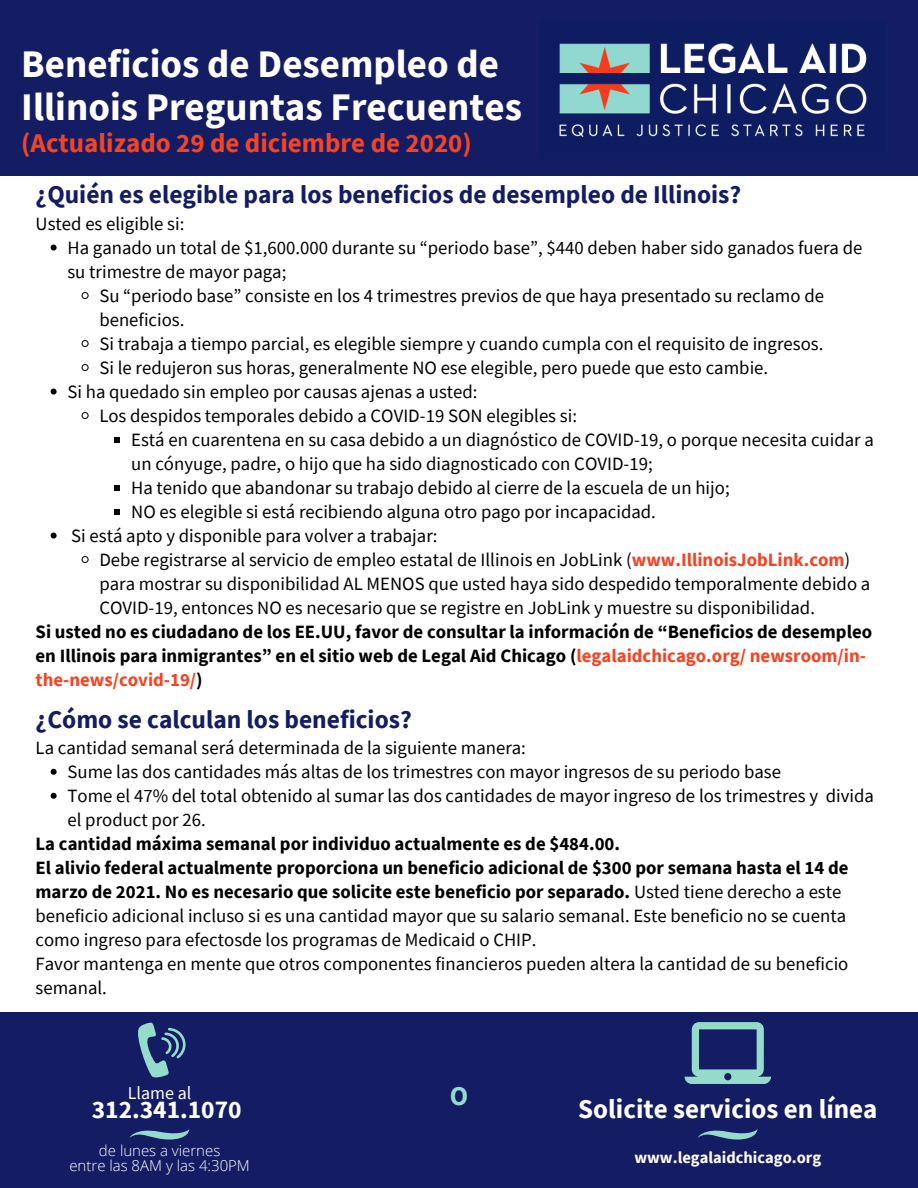
<style>
.page{position:relative;width:918px;height:1188px;background:#fff}
.page>*{position:absolute;margin:0;border:0;box-sizing:border-box;transform-origin:0 0}
.t1{font:700 39px/42.8px "Source Sans Pro";color:#fff}
.t2{font:700 27px "Source Sans Pro";color:#f44424}
.t3{font:700 27px "Source Sans Pro";color:#fff}
.t4{font:700 27px "Source Sans Pro";color:#94dbcb}
.t5{font:700 25.5px "Source Sans Pro";color:#141c64}
.t6{font:700 25.5px "Source Sans Pro";color:#fff}
.t7{font:18.75px/24px "Source Sans Pro";color:#000}
.t8{font:700 18.75px/24px "Source Sans Pro";color:#000}
.t9{font:18px "Source Sans Pro";color:#fff}
.t10{font:700 16.5px "Source Sans Pro";color:#fff}
.t11{font:300 15px "Open Sans";color:#fff}
.s1{font-weight:700;color:#f44424}
.s2{color:#f44424}
.s3{font-weight:700}
</style>
<div class="page">
<div style="left:0;top:0;width:918px;height:176px;background:#141c64"></div>
<div style="left:0;top:1001px;width:918px;height:187px;background:#141c64"></div>
<div style="left:0;top:176px;width:918px;height:836px;background:#fff"></div>
<img style="left:559px;top:43px;width:308px;height:94px">
<svg style="left:698px;top:1129px;width:60px;height:11px"></svg>
<svg style="left:685px;top:1022px;width:86px;height:62px"></svg>
<svg style="left:138px;top:1022px;width:48px;height:56px"></svg>
<svg style="left:129px;top:1129px;width:61px;height:11px"></svg>
<svg style="left:51px;top:245px;width:6px;height:6px"></svg>
<svg style="left:81px;top:292px;width:8px;height:7px"></svg>
<svg style="left:81px;top:340px;width:8px;height:7px"></svg>
<svg style="left:81px;top:364px;width:8px;height:7px"></svg>
<svg style="left:51px;top:389px;width:6px;height:6px"></svg>
<svg style="left:81px;top:412px;width:8px;height:7px"></svg>
<svg style="left:114px;top:437px;width:6px;height:6px"></svg>
<svg style="left:114px;top:485px;width:6px;height:6px"></svg>
<svg style="left:114px;top:509px;width:6px;height:6px"></svg>
<svg style="left:51px;top:533px;width:6px;height:6px"></svg>
<svg style="left:81px;top:556px;width:8px;height:7px"></svg>
<svg style="left:51px;top:769px;width:6px;height:6px"></svg>
<svg style="left:51px;top:793px;width:6px;height:6px"></svg>
<p class="t1" style="left:21px;top:42px;width:502px">Beneficios de Desempleo de<br>Illinois Preguntas Frecuentes</p>
<p class="t2" style="left:21px;top:126px;width:452px">(Actualizado 29 de diciembre de 2020)</p>
<p class="t5" style="left:36px;top:178px;width:707px">¿Quién es elegible para los beneficios de desempleo de Illinois?</p>
<p class="t7" style="left:36px;top:211px;width:150px">Usted es eligible si:</p>
<p class="t7" style="left:67px;top:235px;width:797px">Ha ganado un total de $1,600.000 durante su “periodo base”, $440 deben haber sido ganados fuera de su trimestre de mayor paga;</p>
<p class="t7" style="left:99px;top:283px;width:726px">Su “periodo base” consiste en los 4 trimestres previos de que haya presentado su reclamo de beneficios.</p>
<p class="t7" style="left:99px;top:331px;width:726px">Si trabaja a tiempo parcial, es elegible siempre y cuando cumpla con el requisito de ingresos.</p>
<p class="t7" style="left:99px;top:355px;width:670px">Si le redujeron sus horas, generalmente NO ese elegible, pero puede que esto cambie.</p>
<p class="t7" style="left:67px;top:379px;width:412px">Si ha quedado sin empleo por causas ajenas a usted:</p>
<p class="t7" style="left:99px;top:403px;width:479px">Los despidos temporales debido a COVID-19 SON elegibles si:</p>
<p class="t7" style="left:131px;top:427px;width:744px">Está en cuarentena en su casa debido a un diagnóstico de COVID-19, o porque necesita cuidar a un cónyuge, padre, o hijo que ha sido diagnosticado con COVID-19;</p>
<p class="t7" style="left:131px;top:475px;width:600px">Ha tenido que abandonar su trabajo debido al cierre de la escuela de un hijo;</p>
<p class="t7" style="left:131px;top:499px;width:526px">NO es elegible si está recibiendo alguna otro pago por incapacidad.</p>
<p class="t7" style="left:71px;top:523px;width:368px">Si está apto y disponible para volver a trabajar:</p>
<p class="t7" style="left:99px;top:547px;width:773px">Debe registrarse al servicio de empleo estatal de Illinois en JobLink (<span class="s1">www.IllinoisJobLink.com</span>) para mostrar su disponibilidad AL MENOS que usted haya sido despedido temporalmente debido a<br>COVID-19, entonces NO es necesario que se registre en JobLink y muestre su disponibilidad.</p>
<p class="t8" style="left:36px;top:619px;width:838px">Si usted no es ciudadano de los EE.UU, favor de consultar la información de “Beneficios de desempleo en Illinois para inmigrantes” en el sitio web de Legal Aid Chicago (<span class="s2">legalaidchicago.org/ newsroom/in&shy;the-news/covid-19/</span>)</p>
<p class="t5" style="left:36px;top:702px;width:378px">¿Cómo se calculan los beneficios?</p>
<p class="t7" style="left:36px;top:735px;width:492px">La cantidad semanal será determinada de la siguiente manera:</p>
<p class="t7" style="left:67px;top:759px;width:715px">Sume las dos cantidades más altas de los trimestres con mayor ingresos de su periodo base</p>
<p class="t7" style="left:67px;top:783px;width:808px">Tome el 47% del total obtenido al sumar las dos cantidades de mayor ingreso de los trimestres y divida el product por 26.</p>
<p class="t8" style="left:36px;top:831px;width:586px">La cantidad máxima semanal por individuo actualmente es de $484.00.</p>
<p class="t7" style="left:36px;top:855px;width:815px"><span class="s3">El alivio federal actualmente proporciona un beneficio adicional de $300 por semana hasta el 14 de marzo de 2021. No es necesario que solicite este beneficio por separado.</span> Usted tiene derecho a este beneficio adicional incluso si es una cantidad mayor que su salario semanal. Este beneficio no se cuenta como ingreso para efectosde los programas de Medicaid o CHIP.</p>
<p class="t7" style="left:36px;top:951px;width:814px">Favor mantenga en mente que otros componentes financieros pueden altera la cantidad de su beneficio semanal.</p>
<p class="t9" style="left:128px;top:1081px;width:65px">Llame al</p>
<p class="t6" style="left:92px;top:1093px;width:151px">312.341.1070</p>
<p class="t11" style="left:99px;top:1140px;width:123px">de lunes a viernes</p>
<p class="t11" style="left:69px;top:1155px;width:182px">entre las 8AM y las 4:30PM</p>
<p class="t4" style="left:450px;top:1079px;width:20px">O</p>
<p class="t3" style="left:578px;top:1091px;width:301px">Solicite servicios en línea</p>
<p class="t10" style="left:634px;top:1146px;width:188px">www.legalaidchicago.org</p>
</div>
